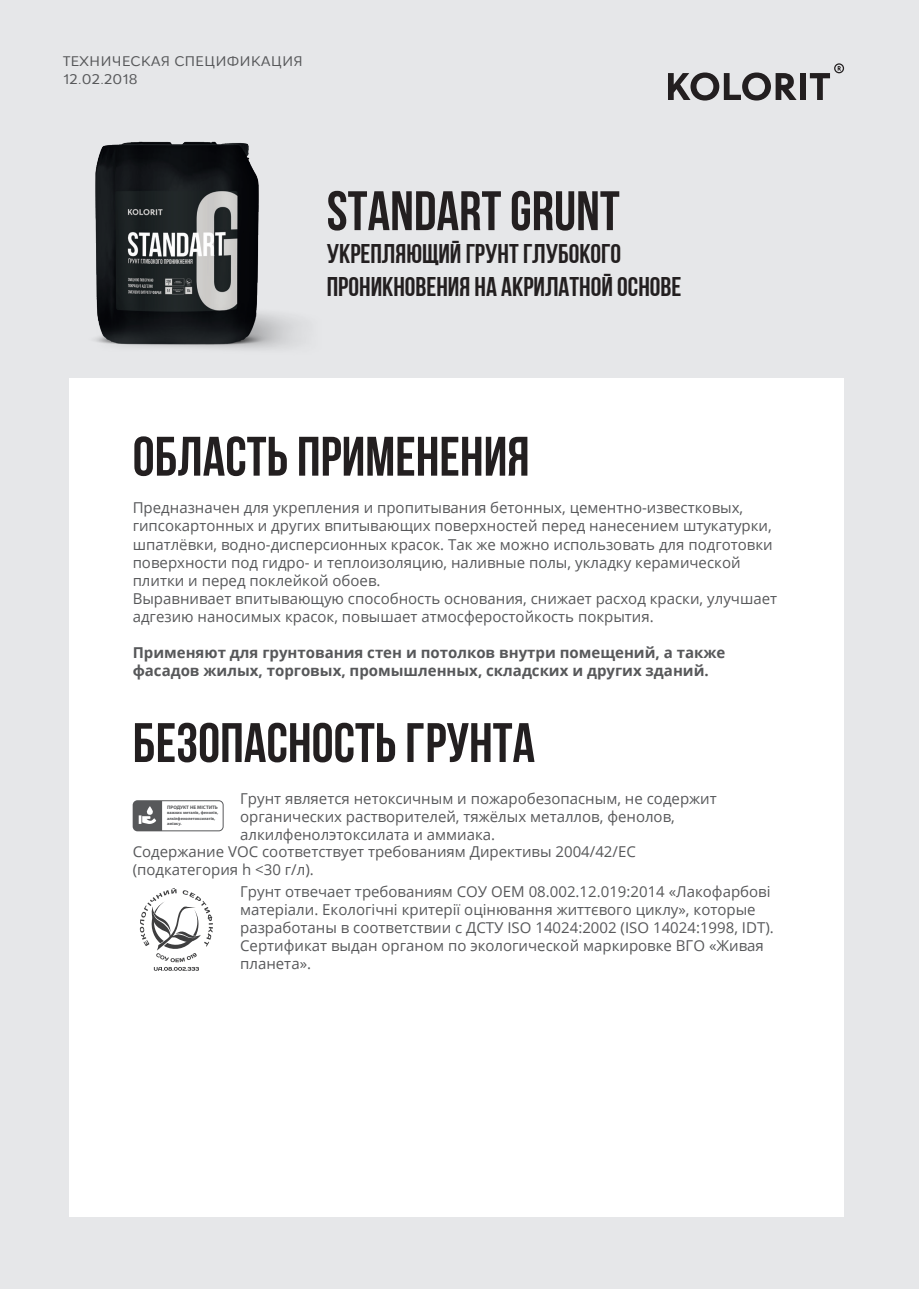
<style>
.page{position:relative;width:919px;height:1289px;background:#fff}
.page>*{position:absolute;margin:0;border:0;box-sizing:border-box;transform-origin:0 0}
.t1{font:700 55.5px "Bebas Neue";color:#231f20}
.t2{font:55.5px "Bebas Neue Cyrillic";color:#231f20}
.t3{font:27px/33px "Bebas Neue Cyrillic";color:#231f20}
.t4{font:15px/18px "Open Sans";color:#57585a}
.t5{font:700 15px/18px "Open Sans";color:#57585a}
.t6{font:15px/18px "Osnova Pro";color:#57585a}
.t7{font:700 4.95px "Myriad Pro";color:#57585a}
.t8{font:700 4.35px/5.2px "Myriad Pro";color:#57585a}
</style>
<div class="page">
<div style="left:0;top:0;width:918px;height:1288px;background:#e6e7e9"></div>
<div style="left:70px;top:378px;width:774px;height:838px;background:#fff"></div>
<svg style="left:668px;top:72px;width:128px;height:29px"></svg>
<div style="left:799px;top:73px;width:6px;height:27px;background:#231f20"></div>
<svg style="left:809px;top:63px;width:35px;height:37px"></svg>
<img style="left:69px;top:141px;width:231px;height:247px">
<svg style="left:140px;top:888px;width:73px;height:82px"></svg>
<svg style="left:133px;top:800px;width:91px;height:31px"></svg>
<p class="t6" style="left:63px;top:52px;width:241px">ТЕХНИЧЕСКАЯ СПЕЦИФИКАЦИЯ<br>12.02.2018</p>
<h1 class="t2" style="left:327px;top:180px;width:294px">STANDART GRUNT</h1>
<h2 class="t3" style="left:327px;top:237px;width:356px">Укрепляющий грунт глубокого проникновения на акрилатной основе</h2>
<h1 class="t1" style="left:133px;top:426px;width:398px">Область применения</h1>
<p class="t4" style="left:133px;top:498px;width:646px">Предназначен для укрепления и пропитывания бетонных, цементно-известковых, гипсокартонных и других впитывающих поверхностей перед нанесением штукатурки, шпатлёвки, водно-дисперсионных красок. Так же можно использовать для подготовки поверхности под гидро- и теплоизоляцию, наливные полы, укладку керамической плитки и перед поклейкой обоев.<br>Выравнивает впитывающую способность основания, снижает расход краски, улучшает адгезию наносимых красок, повышает атмосферостойкость покрытия.</p>
<p class="t5" style="left:133px;top:642px;width:594px">Применяют для грунтования стен и потолков внутри помещений, а также фасадов жилых, торговых, промышленных, складских и других зданий.</p>
<h1 class="t1" style="left:133px;top:712px;width:404px">Безопасность грунта</h1>
<p class="t4" style="left:240px;top:789px;width:478px">Грунт является нетоксичным и пожаробезопасным, не содержит</p>
<p class="t4" style="left:240px;top:807px;width:436px">органических растворителей, тяжёлых металлов, фенолов,</p>
<p class="t4" style="left:240px;top:825px;width:256px">алкилфенолэтоксилата и аммиака.</p>
<p class="t4" style="left:133px;top:842px;width:504px">Содержание VOC соответствует требованиям Директивы 2004/42/ЕС</p>
<p class="t4" style="left:133px;top:860px;width:183px">(подкатегория h &lt;30 г/л).</p>
<p class="t7" style="left:167px;top:804px;width:52px">ПРОДУКТ НЕ МІСТИТЬ</p>
<p class="t8" style="left:167px;top:810px;width:53px">важких металів, фенолів, алкілфенолетоксилатів, аміаку.</p>
<p class="t4" style="left:240px;top:881px;width:535px">Грунт отвечает требованиям СОУ ОЕМ 08.002.12.019:2014 «Лакофарбові матеріали. Екологічні критерії оцінювання життєвого циклу», которые разработаны в соответствии с ДСТУ ISO 14024:2002 (ISO 14024:1998, IDT).<br>Сертификат выдан органом по экологической маркировке ВГО «Живая планета».</p>
</div>
